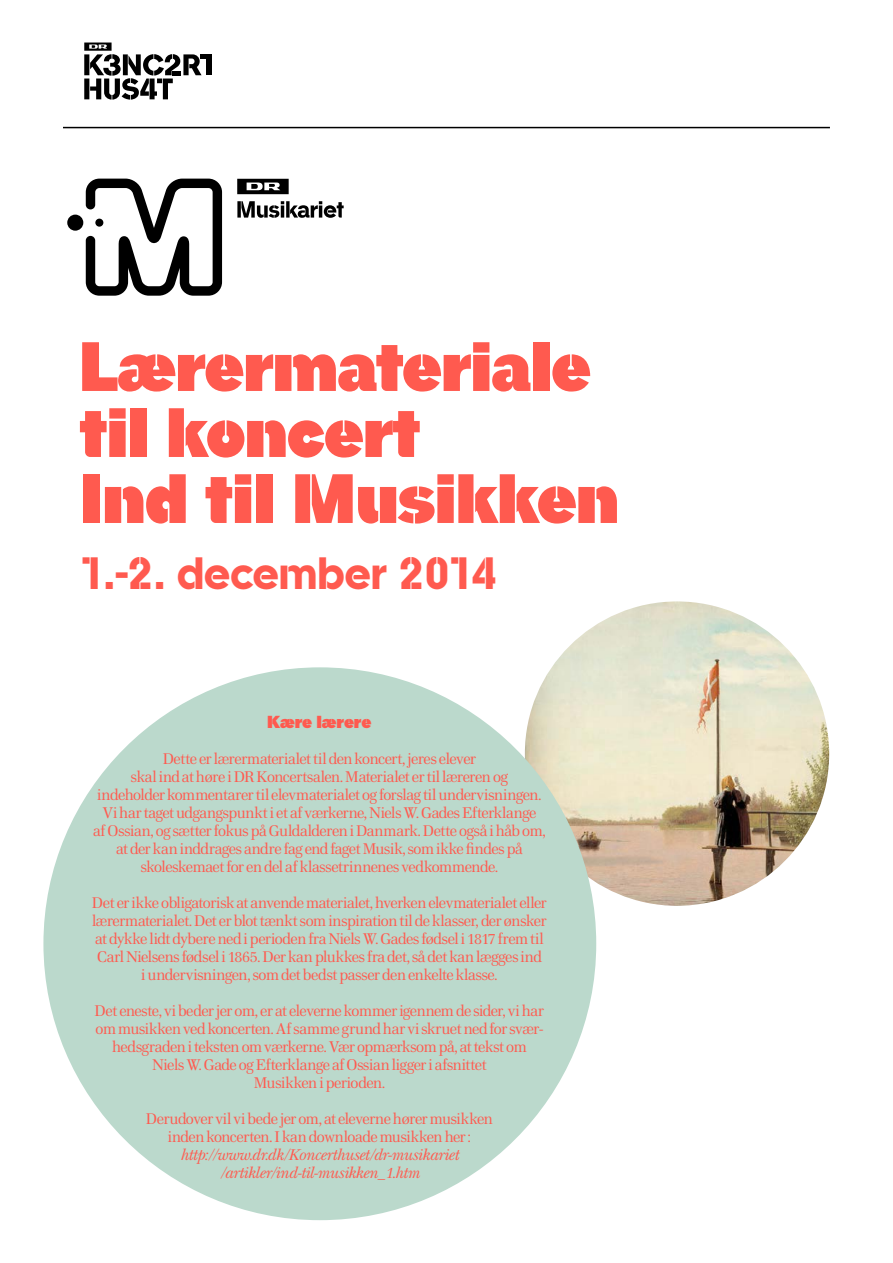
<style>
.page{position:relative;width:893px;height:1263px;background:#fff}
.page>*{position:absolute;margin:0;border:0;box-sizing:border-box;transform-origin:0 0}
.t1{font:700 60px/66px "Nouvel";letter-spacing:-.025em;color:#ff5a4f}
.t2{font:39px "Nouvel";letter-spacing:-.025em;color:#ff5a4f}
.t3{font:15px/18px "Home Text";letter-spacing:-.025em;color:#ff5a4f;text-align:center}
.t4{font:italic 15px/18px "Home Text";letter-spacing:-.02em;color:#ff5a4f;text-align:center}
.t5{font:700 15px "Nouvel";letter-spacing:-.01em;color:#ff5a4f}
</style>
<div class="page">
<svg style="left:237px;top:201px;width:107px;height:17px"></svg>
<svg style="left:86px;top:179px;width:136px;height:117px"></svg>
<div style="left:67px;top:215px;width:16px;height:16px;background:#000;border-radius:50%"></div>
<div style="left:95px;top:219px;width:8px;height:8px;background:#000;border-radius:50%"></div>
<svg style="left:237px;top:179px;width:52px;height:15px"></svg>
<div style="left:207px;top:54px;width:5px;height:21px;background:#000"></div>
<svg style="left:84px;top:43px;width:122px;height:57px"></svg>
<hr style="left:63px;top:127px;width:767px;height:1px;background:#000">
<img style="left:525px;top:601px;width:304px;height:305px;border-radius:152px">
<div style="left:43px;top:667px;width:553px;height:553px;background:#bbd9cc;border-radius:50%"></div>
<h1 class="t1" style="left:79px;top:334px;width:542px">Lærermateriale til koncert<br>Ind til Musikken</h1>
<h2 class="t2" style="left:79px;top:547px;width:421px">1.-2. december 2014</h2>
<p class="t5" style="left:267px;top:710px;width:106px">Kære lærere</p>
<p class="t3" style="left:93px;top:749px;width:454px">Dette er lærermaterialet til den koncert, jeres elever<br>skal ind at høre i DR Koncertsalen. Materialet er til læreren og<br>indeholder kommentarer til elevmaterialet og forslag til undervisningen.<br>Vi har taget udgangspunkt i et af værkerne, Niels W. Gades Efterklange<br>af Ossian, og sætter fokus på Guldalderen i Danmark. Dette også i håb om, at der kan inddrages andre fag end faget Musik, som ikke findes på skoleskemaet for en del af klassetrinnenes vedkommende.</p>
<p class="t3" style="left:92px;top:893px;width:456px">Det er ikke obligatorisk at anvende materialet, hverken elevmaterialet eller lærermaterialet. Det er blot tænkt som inspiration til de klasser, der ønsker at dykke lidt dybere ned i perioden fra Niels W. Gades fødsel i 1817 frem til Carl Nielsens fødsel i 1865. Der kan plukkes fra det, så det kan lægges ind<br>i undervisningen, som det bedst passer den enkelte klasse.</p>
<p class="t3" style="left:95px;top:1001px;width:451px">Det eneste, vi beder jer om, er at eleverne kommer igennem de sider, vi har om musikken ved koncerten. Af samme grund har vi skruet ned for svær&shy;hedsgraden i teksten om værkerne. Vær opmærksom på, at tekst om Niels W. Gade og Efterklange af Ossian ligger i afsnittet<br>Musikken i perioden.</p>
<p class="t3" style="left:146px;top:1109px;width:348px">Derudover vil vi bede jer om, at eleverne hører musikken inden koncerten. I kan downloade musikken her :</p>
<p class="t4" style="left:180px;top:1145px;width:280px">http://www.dr.dk/Koncerthuset/dr-musikariet /artikler/ind-til-musikken_1.htm</p>
</div>
